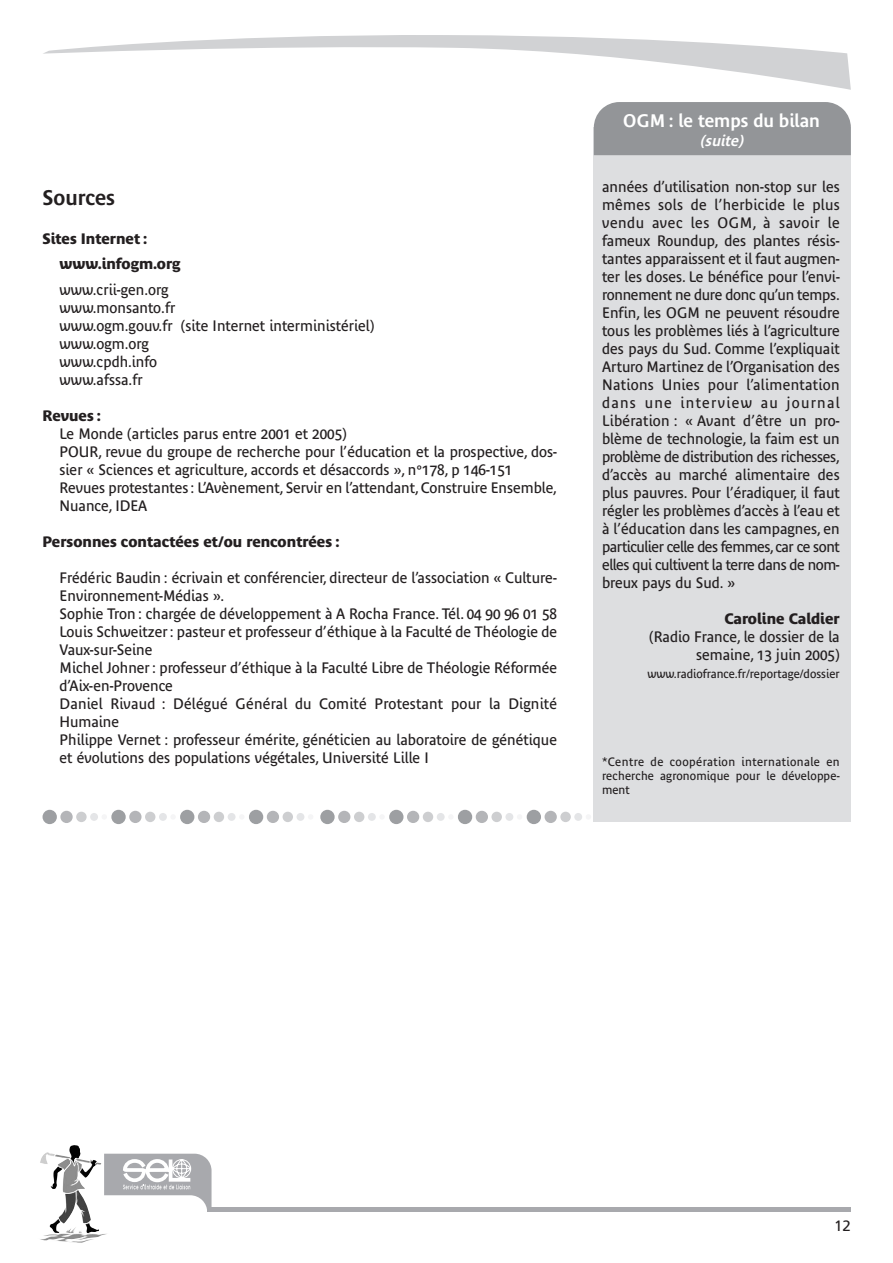
<style>
.page{position:relative;width:893px;height:1263px;background:#fff}
.page>*{position:absolute;margin:0;border:0;box-sizing:border-box;transform-origin:0 0}
.t1{font:600 21px "Bienvenue Beta";color:#231f20}
.t2{font:600 18px "Bienvenue Beta";color:#fff}
.t3{font:15px/18px "Bienvenue Beta";color:#231f20}
.t4{font:700 15px/25.5px "Bienvenue Beta";color:#231f20}
.t5{font:italic 600 15px "Bienvenue Beta";color:#fff}
.t6{font:15px "Frutiger";color:#231f20}
.t7{font:12px/14.4px "Bienvenue Beta";letter-spacing:.01em;color:#231f20;text-align:justify}
</style>
<div class="page">
<svg style="left:43px;top:35px;width:807px;height:55px"></svg>
<img style="left:51px;top:1145px;width:46px;height:79px">
<hr style="left:207px;top:1208px;width:643px;height:4px;background:#a8a9ad">
<svg style="left:104px;top:1154px;width:107px;height:55px"></svg>
<div style="left:594px;top:127px;width:256px;height:695px;background:#dddee0"></div>
<div style="left:594px;top:102px;width:256px;height:53px;background:#939598"></div>
<div style="left:43px;top:810px;width:14px;height:14px;background:#9d9fa2;border-radius:50%"></div>
<div style="left:60px;top:811px;width:13px;height:12px;background:#b4b5b8;border-radius:50%"></div>
<div style="left:76px;top:812px;width:11px;height:10px;background:#cdced0;border-radius:50%"></div>
<div style="left:90px;top:813px;width:8px;height:8px;background:#e4e5e7;border-radius:50%"></div>
<div style="left:111px;top:810px;width:15px;height:14px;background:#9d9fa2;border-radius:50%"></div>
<div style="left:129px;top:811px;width:12px;height:12px;background:#b4b5b8;border-radius:50%"></div>
<div style="left:145px;top:812px;width:10px;height:10px;background:#cdced0;border-radius:50%"></div>
<div style="left:159px;top:813px;width:8px;height:8px;background:#e4e5e7;border-radius:50%"></div>
<div style="left:180px;top:810px;width:14px;height:14px;background:#9d9fa2;border-radius:50%"></div>
<div style="left:198px;top:811px;width:12px;height:12px;background:#b4b5b8;border-radius:50%"></div>
<div style="left:214px;top:812px;width:10px;height:10px;background:#cdced0;border-radius:50%"></div>
<div style="left:228px;top:813px;width:7px;height:8px;background:#e4e5e7;border-radius:50%"></div>
<div style="left:249px;top:810px;width:14px;height:14px;background:#9d9fa2;border-radius:50%"></div>
<div style="left:267px;top:811px;width:12px;height:12px;background:#b4b5b8;border-radius:50%"></div>
<div style="left:282px;top:812px;width:11px;height:10px;background:#cdced0;border-radius:50%"></div>
<div style="left:296px;top:813px;width:8px;height:8px;background:#e4e5e7;border-radius:50%"></div>
<div style="left:320px;top:810px;width:14px;height:14px;background:#9d9fa2;border-radius:50%"></div>
<div style="left:338px;top:811px;width:12px;height:12px;background:#b4b5b8;border-radius:50%"></div>
<div style="left:354px;top:812px;width:10px;height:10px;background:#cdced0;border-radius:50%"></div>
<div style="left:368px;top:813px;width:8px;height:8px;background:#e4e5e7;border-radius:50%"></div>
<div style="left:389px;top:810px;width:14px;height:14px;background:#9d9fa2;border-radius:50%"></div>
<div style="left:407px;top:811px;width:12px;height:12px;background:#b4b5b8;border-radius:50%"></div>
<div style="left:423px;top:812px;width:10px;height:10px;background:#cdced0;border-radius:50%"></div>
<div style="left:437px;top:813px;width:7px;height:8px;background:#e4e5e7;border-radius:50%"></div>
<div style="left:458px;top:810px;width:14px;height:14px;background:#9d9fa2;border-radius:50%"></div>
<div style="left:475px;top:811px;width:13px;height:12px;background:#b4b5b8;border-radius:50%"></div>
<div style="left:491px;top:812px;width:11px;height:10px;background:#cdced0;border-radius:50%"></div>
<div style="left:505px;top:813px;width:8px;height:8px;background:#e4e5e7;border-radius:50%"></div>
<div style="left:526px;top:810px;width:15px;height:14px;background:#9d9fa2;border-radius:50%"></div>
<div style="left:544px;top:811px;width:13px;height:12px;background:#b4b5b8;border-radius:50%"></div>
<div style="left:560px;top:812px;width:11px;height:10px;background:#cdced0;border-radius:50%"></div>
<div style="left:574px;top:813px;width:8px;height:8px;background:#e4e5e7;border-radius:50%"></div>
<h1 class="t1" style="left:43px;top:189px;width:74px">Sources</h1>
<p class="t4" style="left:60px;top:227px;width:122px;text-indent:-17px">Sites Internet : www.infogm.org</p>
<p class="t3" style="left:60px;top:281px;width:316px">www.crii-gen.org<br>www.monsanto.fr<br>www.ogm.gouv.fr (site Internet interministériel) www.ogm.org<br>www.cpdh.info<br>www.afssa.fr</p>
<p class="t4" style="left:43px;top:404px;width:60px">Revues :</p>
<p class="t3" style="left:60px;top:425px;width:499px">Le Monde (articles parus entre 2001 et 2005)<br>POUR, revue du groupe de recherche pour l’éducation et la prospective, dos&shy;sier « Sciences et agriculture, accords et désaccords », n°178, p 146-151<br>Revues protestantes : L’Avènement, Servir en l’attendant, Construire Ensemble, Nuance, IDEA</p>
<p class="t4" style="left:43px;top:530px;width:298px">Personnes contactées et/ou rencontrées :</p>
<p class="t3" style="left:60px;top:569px;width:499px">Frédéric Baudin : écrivain et conférencier, directeur de l’association « Culture-Environnement-Médias ».<br>Sophie Tron : chargée de développement à A Rocha France. Tél. 04 90 96 01 58<br>Louis Schweitzer : pasteur et professeur d’éthique à la Faculté de Théologie de Vaux-sur-Seine<br>Michel Johner : professeur d’éthique à la Faculté Libre de Théologie Réformée d’Aix-en-Provence<br>Daniel Rivaud : Délégué Général du Comité Protestant pour la Dignité Humaine<br>Philippe Vernet : professeur émérite, généticien au laboratoire de génétique et évolutions des populations végétales, Université Lille I</p>
<p class="t2" style="left:623px;top:113px;width:198px">OGM : le temps du bilan</p>
<p class="t5" style="left:700px;top:135px;width:48px">(suite)</p>
<p class="t3" style="left:602px;top:178px;width:239px;text-align:justify">années d’utilisation non-stop sur les mêmes sols de l’herbicide le plus vendu avec les OGM, à savoir le fameux Roundup, des plantes résis&shy;tantes apparaissent et il faut augmen&shy;ter les doses. Le bénéfice pour l’envi&shy;ronnement ne dure donc qu’un temps.<br>Enfin, les OGM ne peuvent résoudre tous les problèmes liés à l’agriculture des pays du Sud. Comme l’expliquait Arturo Martinez de l’Organisation des Nations Unies pour l’alimentation dans une interview au journal Libération : « Avant d’être un pro&shy;blème de technologie, la faim est un problème de distribution des richesses, d’accès au marché alimentaire des plus pauvres. Pour l’éradiquer, il faut régler les problèmes d’accès à l’eau et à l’éducation dans les campagnes, en particulier celle des femmes,car ce sont elles qui cultivent la terre dans de nom&shy;breux pays du Sud. »</p>
<p class="t4" style="left:724px;top:607px;width:117px">Caroline Caldier</p>
<p class="t3" style="left:649px;top:628px;width:192px;text-align:right">(Radio France, le dossier de la semaine, 13 juin 2005)</p>
<p class="t7" style="left:647px;top:667px;width:194px">www.radiofrance.fr/reportage/dossier</p>
<p class="t7" style="left:602px;top:755px;width:239px">*Centre de coopération internationale en recherche agronomique pour le développe&shy;ment</p>
<p class="t6" style="left:834px;top:1220px;width:18px">12</p>
</div>
